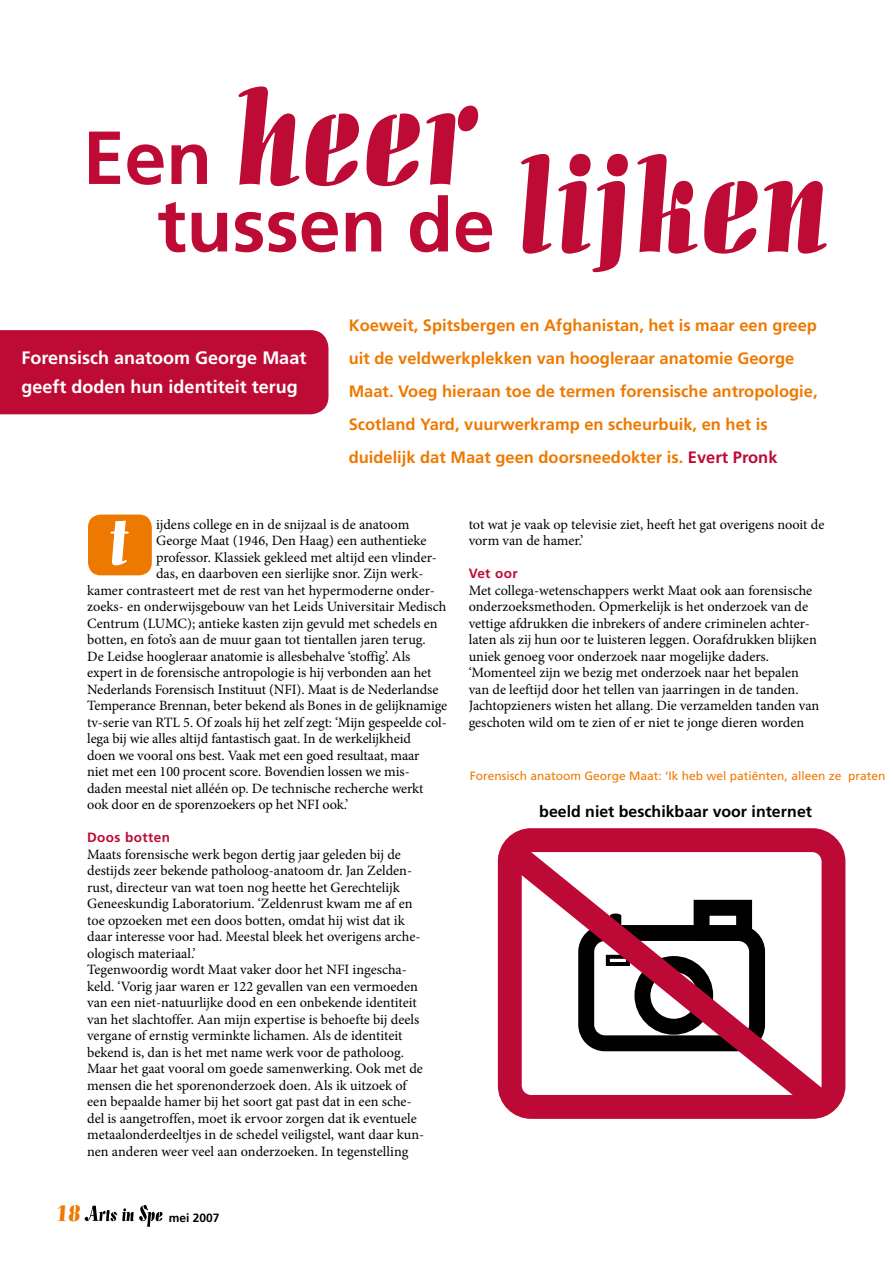
<style>
.page{position:relative;width:893px;height:1263px;background:#fff}
.page>*{position:absolute;margin:0;border:0;box-sizing:border-box;transform-origin:0 0}
.t1{font:135px "Allegro BT";color:#bd0b35}
.t2{font:700 75px "Frutiger";color:#bd0b35}
.t3{font:69px "Allegro BT";color:#fff}
.t4{font:25.5px "Allegro BT";color:#ee7900}
.t5{font:700 18px/28.5px "Frutiger";color:#fff}
.t6{font:700 16.5px/33px "Frutiger";color:#ee7900}
.t7{font:700 15.9px "Frutiger";color:#000}
.t8{font:14.25px/16.5px "Minion Pro";letter-spacing:-.005em;color:#000}
.t9{font:700 13.5px "Frutiger";letter-spacing:.03em;color:#bd0b35}
.t10{font:12px "Frutiger";color:#ee7900}
.t11{font:700 12px "Frutiger";color:#000}
.s1{font-family:"Frutiger";font-weight:700;font-size:75px}
.s2{font-family:"Allegro BT";font-weight:400;font-size:135px}
.s3{color:#bd0b35}
</style>
<div class="page">
<svg style="left:85px;top:1205px;width:77px;height:22px"></svg>
<div style="left:0;top:330px;width:328px;height:84px;background:#bd0b35"></div>
<div style="left:88px;top:514px;width:64px;height:61px;background:#ee7900;border-radius:13px"></div>
<svg style="left:497px;top:828px;width:349px;height:291px"></svg>
<h1 class="t1" style="left:83px;top:59px;width:394px"><span class="s1">Een</span> heer</h1>
<h2 class="t2" style="left:157px;top:181px;width:674px">tussen de <span class="s2">lijken</span></h2>
<p class="t5" style="left:22px;top:344px;width:286px">Forensisch anatoom George Maat geeft doden hun identiteit terug</p>
<p class="t6" style="left:349px;top:308px;width:470px">Koeweit, Spitsbergen en Afghanistan, het is maar een greep uit de veldwerkplekken van hoogleraar anatomie George Maat. Voeg hieraan toe de termen forensische antropologie, Scotland Yard, vuurwerkramp en scheurbuik, en het is duidelijk dat Maat geen doorsneedokter is. <span class="s3">Evert Pronk</span></p>
<p class="t8" style="left:156px;top:516px;width:255px">ijdens college en in de snijzaal is de anatoom</p>
<p class="t8" style="left:156px;top:532px;width:272px">George Maat (1946, Den Haag) een authentieke</p>
<p class="t8" style="left:156px;top:549px;width:282px">professor. Klassiek gekleed met altijd een vlinder-</p>
<p class="t8" style="left:156px;top:565px;width:269px">das, en daarboven een sierlijke snor. Zijn werk-</p>
<p class="t8" style="left:87px;top:582px;width:349px">kamer contrasteert met de rest van het hypermoderne onder-</p>
<p class="t8" style="left:87px;top:598px;width:361px">zoeks- en onderwijsgebouw van het Leids Universitair Medisch</p>
<p class="t8" style="left:87px;top:615px;width:352px">Centrum (LUMC); antieke kasten zijn gevuld met schedels en</p>
<p class="t8" style="left:87px;top:631px;width:340px">botten, en foto’s aan de muur gaan tot tientallen jaren terug.</p>
<p class="t8" style="left:87px;top:648px;width:325px">De Leidse hoogleraar anatomie is allesbehalve ‘stoffig’. Als</p>
<p class="t8" style="left:87px;top:664px;width:346px">expert in de forensische antropologie is hij verbonden aan het</p>
<p class="t8" style="left:87px;top:681px;width:353px">Nederlands Forensisch Instituut (NFI). Maat is de Nederlandse</p>
<p class="t8" style="left:87px;top:697px;width:362px">Temperance Brennan, beter bekend als Bones in de gelijknamige</p>
<p class="t8" style="left:87px;top:714px;width:361px">tv-serie van RTL 5. Of zoals hij het zelf zegt: ‘Mijn gespeelde col-</p>
<p class="t8" style="left:87px;top:730px;width:325px">lega bij wie alles altijd fantastisch gaat. In de werkelijkheid</p>
<p class="t8" style="left:87px;top:747px;width:334px">doen we vooral ons best. Vaak met een goed resultaat, maar</p>
<p class="t8" style="left:87px;top:763px;width:324px">niet met een 100 procent score. Bovendien lossen we mis-</p>
<p class="t8" style="left:87px;top:780px;width:338px">daden meestal niet alléén op. De technische recherche werkt</p>
<p class="t8" style="left:87px;top:796px;width:263px">ook door en de sporenzoekers op het NFI ook.’</p>
<p class="t9" style="left:87px;top:829px;width:84px">Doos botten</p>
<p class="t8" style="left:87px;top:846px;width:339px">Maats forensische werk begon dertig jaar geleden bij de destijds zeer bekende patholoog-anatoom dr. Jan Zelden&shy;rust, directeur van wat toen nog heette het Gerechtelijk Geneeskundig Laboratorium. ‘Zeldenrust kwam me af en toe opzoeken met een doos botten, omdat hij wist dat ik daar interesse voor had. Meestal bleek het overigens arche&shy;ologisch materiaal.’<br>Tegenwoordig wordt Maat vaker door het NFI ingescha&shy;keld. ‘Vorig jaar waren er 122 gevallen van een vermoeden van een niet-natuurlijke dood en een onbekende identiteit van het slachtoffer. Aan mijn expertise is behoefte bij deels vergane of ernstig verminkte lichamen. Als de identiteit bekend is, dan is het met name werk voor de patholoog.<br>Maar het gaat vooral om goede samenwerking. Ook met de mensen die het sporenonderzoek doen. Als ik uitzoek of een bepaalde hamer bij het soort gat past dat in een sche&shy;del is aangetroffen, moet ik ervoor zorgen dat ik eventuele metaalonderdeeltjes in de schedel veiligstel, want daar kun&shy;nen anderen weer veel aan onderzoeken. In tegenstelling</p>
<h3 class="t3" style="left:108px;top:500px;width:23px">t</h3>
<h3 class="t4" style="left:56px;top:1198px;width:26px">18</h3>
<p class="t11" style="left:169px;top:1210px;width:52px">mei 2007</p>
<p class="t8" style="left:469px;top:516px;width:357px">tot wat je vaak op televisie ziet, heeft het gat overigens nooit de vorm van de hamer.’</p>
<p class="t9" style="left:469px;top:565px;width:50px">Vet oor</p>
<p class="t8" style="left:469px;top:582px;width:352px">Met collega-wetenschappers werkt Maat ook aan forensische onderzoeksmethoden. Opmerkelijk is het onderzoek van de vettige afdrukken die inbrekers of andere criminelen achter&shy;laten als zij hun oor te luisteren leggen. Oorafdrukken blijken uniek genoeg voor onderzoek naar mogelijke daders. ‘Momenteel zijn we bezig met onderzoek naar het bepalen van de leeftijd door het tellen van jaarringen in de tanden.<br>Jachtopzieners wisten het allang. Die verzamelden tanden van geschoten wild om te zien of er niet te jonge dieren worden</p>
<p class="t10" style="left:470px;top:769px;width:417px">Forensisch anatoom George Maat: ‘Ik heb wel patiënten, alleen ze praten</p>
<p class="t7" style="left:539px;top:802px;width:274px">beeld niet beschikbaar voor internet</p>
</div>
